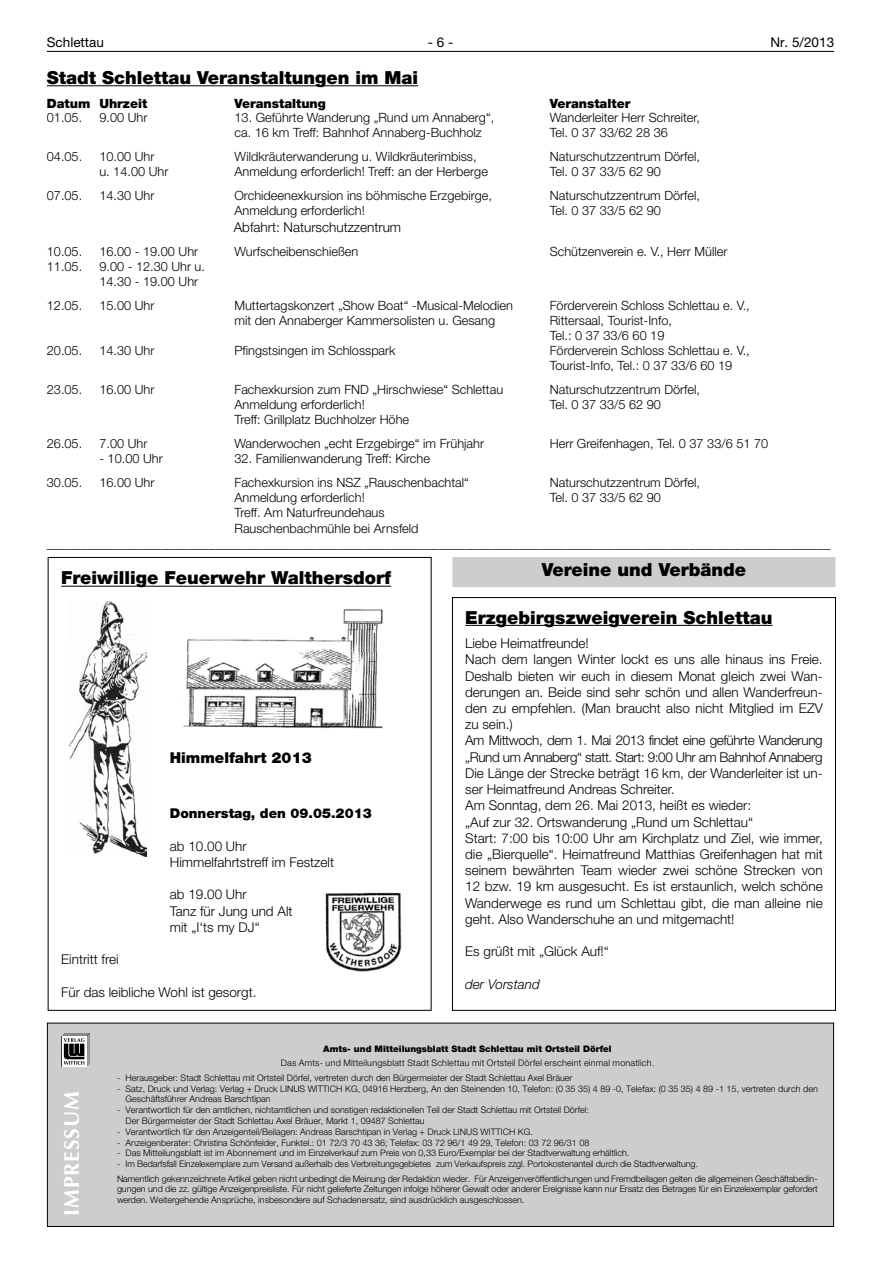
<style>
.page{position:relative;width:881px;height:1263px;background:#fff}
.page>*{position:absolute;margin:0;border:0;box-sizing:border-box;transform-origin:0 0}
.t1{font:700 21px "Optima LT";letter-spacing:.05em;color:#fff}
.t2{font:900 18px "Helvetica Neue LT";color:#000}
.t3{font:900 15px "Helvetica Neue LT";color:#000}
.t4{font:300 13.5px/16.2px "Helvetica Neue LT";color:#000}
.t5{font:900 13.5px "Helvetica Neue LT";color:#000}
.t6{font:13.5px "Helvetica Neue LT";color:#000}
.t7{font:italic 300 13.5px "Helvetica Neue LT";color:#000}
.t8{font:300 12.75px/15px "Helvetica Neue LT";color:#000}
.t9{font:900 12.75px "Helvetica Neue LT";color:#000}
.t10{font:300 9px/10.8px "Helvetica Neue LT";color:#000}
.t11{font:300 9px "Helvetica Neue LT";letter-spacing:.025em;color:#000}
.t12{font:900 9px "Helvetica Neue LT";color:#000}
</style>
<div class="page">
<hr style="left:47px;top:51px;width:786px;height:1px;background:#000">
<hr style="left:61px;top:586px;width:330px;height:1px;background:#000">
<hr style="left:47px;top:85px;width:371px;height:1px;background:#000">
<img style="left:69px;top:601px;width:78px;height:256px">
<img style="left:183px;top:609px;width:200px;height:120px">
<div style="left:452px;top:557px;width:383px;height:30px;background:#cecdcd"></div>
<hr style="left:465px;top:625px;width:307px;height:1px;background:#000">
<div style="left:452px;top:597px;width:383px;height:414px;border:1px solid #000"></div>
<div style="left:47px;top:1023px;width:786px;height:204px;background:#cecdcd;border:1px solid #000"></div>
<svg style="left:61px;top:1033px;width:29px;height:34px"></svg>
<img style="left:325px;top:892px;width:77px;height:80px">
<h3 class="t6" style="left:47px;top:34px;width:59px">Schlettau</h3>
<h3 class="t6" style="left:427px;top:34px;width:27px">- 6 -</h3>
<h3 class="t6" style="left:770px;top:34px;width:65px">Nr. 5/2013</h3>
<h2 class="t2" style="left:47px;top:67px;width:373px">Stadt Schlettau Veranstaltungen im Mai</h2>
<h3 class="t9" style="left:47px;top:95px;width:102px">Datum Uhrzeit</h3>
<h3 class="t9" style="left:234px;top:95px;width:93px">Veranstaltung</h3>
<h3 class="t9" style="left:549px;top:95px;width:82px">Veranstalter</h3>
<h3 class="t8" style="left:47px;top:110px;width:37px">01.05.</h3>
<h3 class="t8" style="left:99px;top:110px;width:49px">9.00 Uhr</h3>
<h3 class="t8" style="left:234px;top:110px;width:261px">13. Geführte Wanderung „Rund um Annaberg“,</h3>
<h3 class="t8" style="left:549px;top:110px;width:152px">Wanderleiter Herr Schreiter,</h3>
<h3 class="t8" style="left:234px;top:125px;width:249px">ca. 16 km Treff: Bahnhof Annaberg-Buchholz</h3>
<h3 class="t8" style="left:549px;top:125px;width:120px">Tel. 0 37 33/62 28 36</h3>
<h3 class="t8" style="left:47px;top:149px;width:37px">04.05.</h3>
<h3 class="t8" style="left:99px;top:149px;width:57px">10.00 Uhr</h3>
<h3 class="t8" style="left:234px;top:149px;width:243px">Wildkräuterwanderung u. Wildkräuterimbiss,</h3>
<h3 class="t8" style="left:549px;top:149px;width:152px">Naturschutzzentrum Dörfel,</h3>
<h3 class="t8" style="left:99px;top:164px;width:70px">u. 14.00 Uhr</h3>
<h3 class="t8" style="left:234px;top:164px;width:255px">Anmeldung erforderlich! Treff: an der Herberge</h3>
<h3 class="t8" style="left:549px;top:164px;width:113px">Tel. 0 37 33/5 62 90</h3>
<h3 class="t8" style="left:47px;top:188px;width:37px">07.05.</h3>
<h3 class="t8" style="left:99px;top:188px;width:57px">14.30 Uhr</h3>
<h3 class="t8" style="left:234px;top:188px;width:259px">Orchideenexkursion ins böhmische Erzgebirge,</h3>
<h3 class="t8" style="left:549px;top:188px;width:152px">Naturschutzzentrum Dörfel,</h3>
<h3 class="t8" style="left:234px;top:203px;width:132px">Anmeldung erforderlich!</h3>
<h3 class="t8" style="left:549px;top:203px;width:113px">Tel. 0 37 33/5 62 90</h3>
<h3 class="t4" style="left:234px;top:219px;width:169px">Abfahrt: Naturschutzzentrum</h3>
<h3 class="t8" style="left:47px;top:243px;width:37px">10.05.</h3>
<h3 class="t8" style="left:99px;top:243px;width:100px">16.00 - 19.00 Uhr</h3>
<h3 class="t8" style="left:234px;top:243px;width:125px">Wurfscheibenschießen</h3>
<h3 class="t8" style="left:549px;top:243px;width:179px">Schützenverein e. V., Herr Müller</h3>
<h3 class="t8" style="left:47px;top:258px;width:37px">11.05.</h3>
<h3 class="t8" style="left:99px;top:258px;width:107px">9.00 - 12.30 Uhr u.<br>14.30 - 19.00 Uhr</h3>
<h3 class="t8" style="left:47px;top:297px;width:37px">12.05.</h3>
<h3 class="t8" style="left:99px;top:297px;width:57px">15.00 Uhr</h3>
<h3 class="t8" style="left:234px;top:297px;width:280px">Muttertagskonzert „Show Boat“ -Musical-Melodien</h3>
<h3 class="t8" style="left:549px;top:297px;width:201px">Förderverein Schloss Schlettau e. V.,</h3>
<h3 class="t8" style="left:234px;top:312px;width:262px">mit den Annaberger Kammersolisten u. Gesang</h3>
<h3 class="t8" style="left:549px;top:312px;width:124px">Rittersaal, Tourist-Info,<br>Tel.: 0 37 33/6 60 19</h3>
<h3 class="t8" style="left:47px;top:342px;width:37px">20.05.</h3>
<h3 class="t8" style="left:99px;top:342px;width:57px">14.30 Uhr</h3>
<h3 class="t8" style="left:234px;top:342px;width:163px">Pfingstsingen im Schlosspark</h3>
<h3 class="t8" style="left:549px;top:342px;width:201px">Förderverein Schloss Schlettau e. V.,<br>Tourist-Info, Tel.: 0 37 33/6 60 19</h3>
<h3 class="t8" style="left:47px;top:381px;width:37px">23.05.</h3>
<h3 class="t8" style="left:99px;top:381px;width:57px">16.00 Uhr</h3>
<h3 class="t8" style="left:234px;top:381px;width:270px">Fachexkursion zum FND „Hirschwiese“ Schlettau</h3>
<h3 class="t8" style="left:549px;top:381px;width:152px">Naturschutzzentrum Dörfel,</h3>
<h3 class="t8" style="left:234px;top:396px;width:132px">Anmeldung erforderlich!</h3>
<h3 class="t8" style="left:549px;top:396px;width:113px">Tel. 0 37 33/5 62 90</h3>
<h3 class="t8" style="left:234px;top:411px;width:176px">Treff: Grillplatz Buchholzer Höhe</h3>
<h3 class="t8" style="left:47px;top:435px;width:37px">26.05.</h3>
<h3 class="t8" style="left:99px;top:435px;width:49px">7.00 Uhr</h3>
<h3 class="t8" style="left:234px;top:435px;width:251px">Wanderwochen „echt Erzgebirge“ im Frühjahr</h3>
<h3 class="t8" style="left:549px;top:435px;width:220px">Herr Greifenhagen, Tel. 0 37 33/6 51 70</h3>
<h3 class="t8" style="left:99px;top:450px;width:65px">- 10.00 Uhr</h3>
<h3 class="t8" style="left:234px;top:450px;width:197px">32. Familienwanderung Treff: Kirche</h3>
<h3 class="t8" style="left:47px;top:474px;width:37px">30.05.</h3>
<h3 class="t8" style="left:99px;top:474px;width:57px">16.00 Uhr</h3>
<h3 class="t8" style="left:234px;top:474px;width:236px">Fachexkursion ins NSZ „Rauschenbachtal“</h3>
<h3 class="t8" style="left:549px;top:474px;width:152px">Naturschutzzentrum Dörfel,</h3>
<h3 class="t8" style="left:234px;top:489px;width:132px">Anmeldung erforderlich!</h3>
<h3 class="t8" style="left:549px;top:489px;width:113px">Tel. 0 37 33/5 62 90</h3>
<h3 class="t8" style="left:234px;top:504px;width:185px;line-height:16.2px">Treff. Am Naturfreundehaus<br>Rauschenbachmühle bei Arnsfeld</h3>
<h3 class="t4" style="left:47px;top:534px;width:784px">____________________________________________________________________________________________________________________</h3>
<h2 class="t2" style="left:541px;top:559px;width:206px">Vereine und Verbände</h2>
<h2 class="t2" style="left:465px;top:606px;width:309px">Erzgebirgszweigverein Schlettau</h2>
<p class="t4" style="left:465px;top:635px;width:359px">Liebe Heimatfreunde!<br>Nach dem langen Winter lockt es uns alle hinaus ins Freie.<br>Deshalb bieten wir euch in diesem Monat gleich zwei Wan&shy;derungen an. Beide sind sehr schön und allen Wanderfreun&shy;den zu empfehlen. (Man braucht also nicht Mitglied im EZV zu sein.)<br>Am Mittwoch, dem 1. Mai 2013 findet eine geführte Wanderung „Rund um Annaberg“ statt. Start: 9:00 Uhr am Bahnhof Annaberg Die Länge der Strecke beträgt 16 km, der Wanderleiter ist un&shy;ser Heimatfreund Andreas Schreiter.<br>Am Sonntag, dem 26. Mai 2013, heißt es wieder:<br>„Auf zur 32. Ortswanderung „Rund um Schlettau“<br>Start: 7:00 bis 10:00 Uhr am Kirchplatz und Ziel, wie immer, die „Bierquelle“. Heimatfreund Matthias Greifenhagen hat mit seinem bewährten Team wieder zwei schöne Strecken von 12 bzw. 19 km ausgesucht. Es ist erstaunlich, welch schöne Wanderwege es rund um Schlettau gibt, die man alleine nie geht. Also Wanderschuhe an und mitgemacht!</p>
<h3 class="t4" style="left:465px;top:943px;width:145px">Es grüßt mit „Glück Auf!“</h3>
<h3 class="t7" style="left:465px;top:976px;width:76px">der Vorstand</h3>
<h2 class="t2" style="left:61px;top:567px;width:331px">Freiwillige Feuerwehr Walthersdorf</h2>
<h3 class="t3" style="left:170px;top:749px;width:143px">Himmelfahrt 2013</h3>
<h3 class="t5" style="left:170px;top:805px;width:203px">Donnerstag, den 09.05.2013</h3>
<h3 class="t4" style="left:170px;top:838px;width:165px">ab 10.00 Uhr<br>Himmelfahrtstreff im Festzelt</h3>
<h3 class="t4" style="left:170px;top:886px;width:124px">ab 19.00 Uhr<br>Tanz für Jung und Alt mit „I‘ts my DJ“</h3>
<h3 class="t4" style="left:61px;top:951px;width:59px">Eintritt frei</h3>
<h3 class="t4" style="left:61px;top:983px;width:197px">Für das leibliche Wohl ist gesorgt.</h3>
<h1 class="t1" style="left:60px;top:1216px;width:127px;rotate:-90deg">IMPRESSUM</h1>
<p class="t12" style="left:323px;top:1043px;width:290px">Amts- und Mitteilungsblatt Stadt Schlettau mit Ortsteil Dörfel</p>
<p class="t11" style="left:281px;top:1058px;width:375px">Das Amts- und Mitteilungsblatt Stadt Schlettau mit Ortsteil Dörfel erscheint einmal monatlich.</p>
<p class="t10" style="left:117px;top:1072px;width:456px">- Herausgeber: Stadt Schlettau mit Ortsteil Dörfel, vertreten durch den Bürgermeister der Stadt Schlettau Axel Bräuer</p>
<p class="t10" style="left:125px;top:1083px;width:693px;text-indent:-9px">- Satz, Druck und Verlag: Verlag + Druck LINUS WITTICH KG, 04916 Herzberg, An den Steinenden 10, Telefon: (0 35 35) 4 89 -0, Telefax: (0 35 35) 4 89 -1 15, vertreten durch den<br>Geschäftsführer Andreas Barschtipan</p>
<p class="t10" style="left:125px;top:1104px;width:464px;text-indent:-9px">- Verantwortlich für den amtlichen, nichtamtlichen und sonstigen redaktionellen Teil der Stadt Schlettau mit Ortsteil Dörfel:<br>Der Bürgermeister der Stadt Schlettau Axel Bräuer, Markt 1, 09487 Schlettau</p>
<p class="t10" style="left:117px;top:1126px;width:417px">- Verantwortlich für den Anzeigenteil/Beilagen: Andreas Barschtipan in Verlag + Druck LINUS WITTICH KG.</p>
<p class="t10" style="left:117px;top:1137px;width:473px">- Anzeigenberater: Christina Schönfelder, Funktel.: 01 72/3 70 43 36; Telefax: 03 72 96/1 49 29, Telefon: 03 72 96/31 08</p>
<p class="t10" style="left:117px;top:1148px;width:514px">- Das Mitteilungsblatt ist im Abonnement und im Einzelverkauf zum Preis von 0,33 Euro/Exemplar bei der Stadtverwaltung erhältlich.</p>
<p class="t10" style="left:117px;top:1157px;width:701px;line-height:14.4px">- Im Bedarfsfall Einzelexemplare zum Versand außerhalb des Verbreitungsgebietes zum Verkaufspreis zzgl. Portokostenanteil durch die Stadtverwaltung.<br>Namentlich gekennzeichnete Artikel geben nicht unbedingt die Meinung der Redaktion wieder. Für Anzeigenveröffentlichungen und Fremdbeilagen gelten die allgemeinen Geschäftsbedin-</p>
<p class="t10" style="left:117px;top:1184px;width:702px">gungen und die zz. gültige Anzeigenpreisliste. Für nicht gelieferte Zeitungen infolge höherer Gewalt oder anderer Ereignisse kann nur Ersatz des Betrages für ein Einzelexemplar gefordert werden. Weitergehende Ansprüche, insbesondere auf Schadenersatz, sind ausdrücklich ausgeschlossen.</p>
</div>
